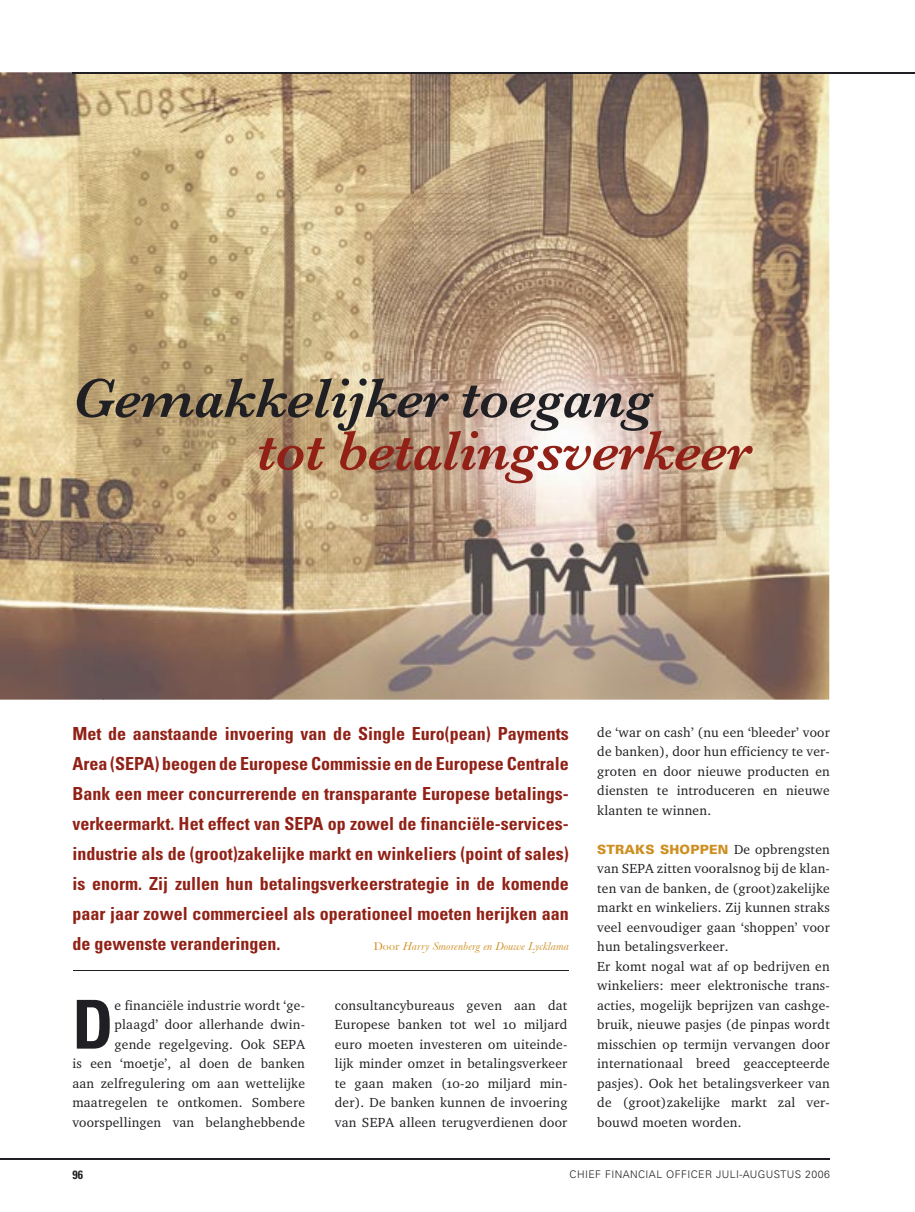
<style>
.page{position:relative;width:915px;height:1212px;background:#fff}
.page>*{position:absolute;margin:0;border:0;box-sizing:border-box;transform-origin:0 0}
.t1{font:700 condensed 67.5px "Univers";color:#202024}
.t2{font:italic 600 57px "Baskerville";letter-spacing:-.01em;color:#202024}
.t3{font:italic 600 57px "Baskerville";letter-spacing:-.01em;color:#912116}
.t4{font:700 condensed 18px/30px "Univers";color:#912116;text-align:justify}
.t5{font:13.5px/19.5px "MP Cha";letter-spacing:.015em;color:#202024;text-align:justify}
.t6{font:900 12.75px "Univers";letter-spacing:.015em;color:#ce8f21}
.t7{font:italic 12px "Baskerville";letter-spacing:.01em;color:#ce8f21}
.t8{font:700 condensed 12px "Univers";color:#202024}
.t9{font:300 10.5px "Univers";letter-spacing:.04em;color:#202024}
.s1{font-style:normal}
.s2{font-family:"MP Cha";font-weight:400;font-size:13.5px;color:#202024}
</style>
<div class="page">
<hr style="left:0;top:1159px;width:829px;height:1px;background:#202024">
<hr style="left:72px;top:72px;width:842px;height:1px;background:#202024">
<img style="left:0;top:72px;width:829px;height:313px">
<img style="left:0;top:385px;width:103px;height:315px">
<img style="left:725px;top:385px;width:104px;height:315px">
<img style="left:103px;top:503px;width:622px;height:197px">
<img style="left:72px;top:72px;width:757px;height:1px">
<img style="left:77px;top:379px;width:695px;height:124px">
<hr style="left:74px;top:970px;width:494px;height:1px;background:#202024">
<h2 class="t2" style="left:72px;top:365px;width:582px">Gemakkelijker toegang</h2>
<h2 class="t3" style="left:257px;top:417px;width:495px">tot betalingsverkeer</h2>
<p class="t4" style="left:72px;top:719px;width:498px">Met de aanstaande invoering van de Single Euro(pean) Payments Area (SEPA) beogen de Europese Commissie en de Europese Centrale Bank een meer concurrerende en transparante Europese betalings&shy;verkeermarkt. Het effect van SEPA op zowel de financiële-services&shy;industrie als de (groot)zakelijke markt en winkeliers (point of sales) is enorm. Zij zullen hun betalingsverkeerstrategie in de komende paar jaar zowel commercieel als operationeel moeten herijken aan de gewenste veranderingen.</p>
<p class="t7" style="left:373px;top:939px;width:197px"><span class="s1">Door</span> Harry Smorenberg en Douwe Lycklama</p>
<h1 class="t1" style="left:72px;top:983px;width:43px">D</h1>
<p class="t5" style="left:72px;top:995px;width:234px;text-align:right">e financiële industrie wordt ‘ge&shy;plaagd’ door allerhande dwin-<br>gende regelgeving. Ook SEPA<br>is een ‘moetje’, al doen de banken aan zelfregulering om aan wettelijke maatregelen te ontkomen. Sombere voorspellingen van belanghebbende</p>
<p class="t5" style="left:334px;top:995px;width:234px">consultancybureaus geven aan dat Europese banken tot wel 10 miljard euro moeten investeren om uiteinde&shy;lijk minder omzet in betalingsverkeer te gaan maken (10-20 miljard min&shy;der). De banken kunnen de invoering van SEPA alleen terugverdienen door</p>
<p class="t5" style="left:597px;top:722px;width:234px">de ‘war on cash’ (nu een ‘bleeder’ voor de banken), door hun efficiency te ver&shy;groten en door nieuwe producten en diensten te introduceren en nieuwe klanten te winnen.</p>
<p class="t6" style="left:597px;top:841px;width:234px">STRAKS SHOPPEN <span class="s2">De opbrengsten</span></p>
<p class="t5" style="left:597px;top:858px;width:234px;text-align:left">van SEPA zitten vooralsnog bij de klan&shy;ten van de banken, de (groot)zakelijke markt en winkeliers. Zij kunnen straks veel eenvoudiger gaan ‘shoppen’ voor hun betalingsverkeer.<br>Er komt nogal wat af op bedrijven en winkeliers: meer elektronische trans&shy;acties, mogelijk beprijzen van cashge&shy;bruik, nieuwe pasjes (de pinpas wordt misschien op termijn vervangen door internationaal breed geaccepteerde pasjes). Ook het betalingsverkeer van de (groot)zakelijke markt zal ver&shy;bouwd moeten worden.</p>
<p class="t8" style="left:72px;top:1167px;width:12px">96</p>
<p class="t9" style="left:569px;top:1168px;width:262px">CHIEF FINANCIAL OFFICER JULI-AUGUSTUS 2006</p>
</div>
